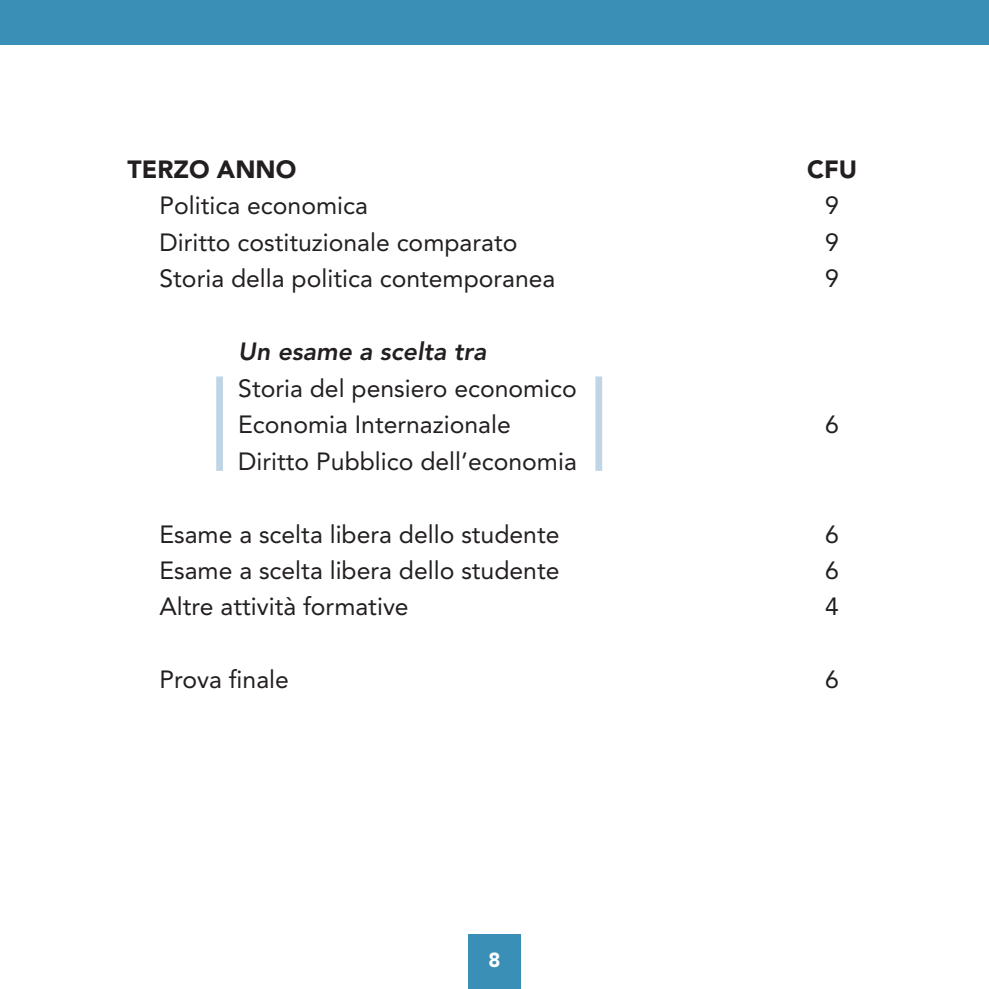
<style>
.page{position:relative;width:989px;height:989px;background:#fff}
.page>*{position:absolute;margin:0;border:0;box-sizing:border-box;transform-origin:0 0}
.t1{font:24.75px/36.4px "Avenir";color:#231f20}
.t2{font:italic 800 24.75px "Avenir";color:#231f20}
.t3{font:900 24.75px "Avenir";color:#231f20}
.t4{font:900 20.25px "Avenir";color:#fff}
</style>
<div class="page">
<div style="left:468px;top:934px;width:53px;height:55px;background:#398fb6"></div>
<div style="left:0;top:0;width:989px;height:45px;background:#398fb6"></div>
<div style="left:216px;top:376px;width:7px;height:95px;background:#bfd4e5"></div>
<div style="left:595px;top:376px;width:7px;height:95px;background:#bfd4e5"></div>
<p class="t3" style="left:128px;top:148px;width:170px">TERZO ANNO</p>
<p class="t3" style="left:807px;top:148px;width:51px">CFU</p>
<p class="t1" style="left:159px;top:187px;width:210px">Politica economica</p>
<p class="t1" style="left:825px;top:187px;width:15px">9</p>
<p class="t1" style="left:159px;top:223px;width:359px">Diritto costituzionale comparato</p>
<p class="t1" style="left:825px;top:223px;width:15px">9</p>
<p class="t1" style="left:159px;top:260px;width:397px">Storia della politica contemporanea</p>
<p class="t1" style="left:825px;top:260px;width:15px">9</p>
<p class="t2" style="left:238px;top:337px;width:249px">Un esame a scelta tra</p>
<p class="t1" style="left:238px;top:369px;width:340px">Storia del pensiero economico<br>Economia Internazionale</p>
<p class="t1" style="left:238px;top:442px;width:340px">Diritto Pubblico dell’economia</p>
<p class="t1" style="left:825px;top:405px;width:15px">6</p>
<p class="t1" style="left:159px;top:515px;width:401px">Esame a scelta libera dello studente</p>
<p class="t1" style="left:825px;top:515px;width:15px">6</p>
<p class="t1" style="left:159px;top:551px;width:401px">Esame a scelta libera dello studente</p>
<p class="t1" style="left:825px;top:551px;width:15px">6</p>
<p class="t1" style="left:159px;top:588px;width:251px">Altre attività formative</p>
<p class="t1" style="left:825px;top:588px;width:15px">4</p>
<p class="t1" style="left:159px;top:661px;width:131px">Prova finale</p>
<p class="t1" style="left:825px;top:661px;width:15px">6</p>
<p class="t4" style="left:488px;top:942px;width:13px">8</p>
</div>
